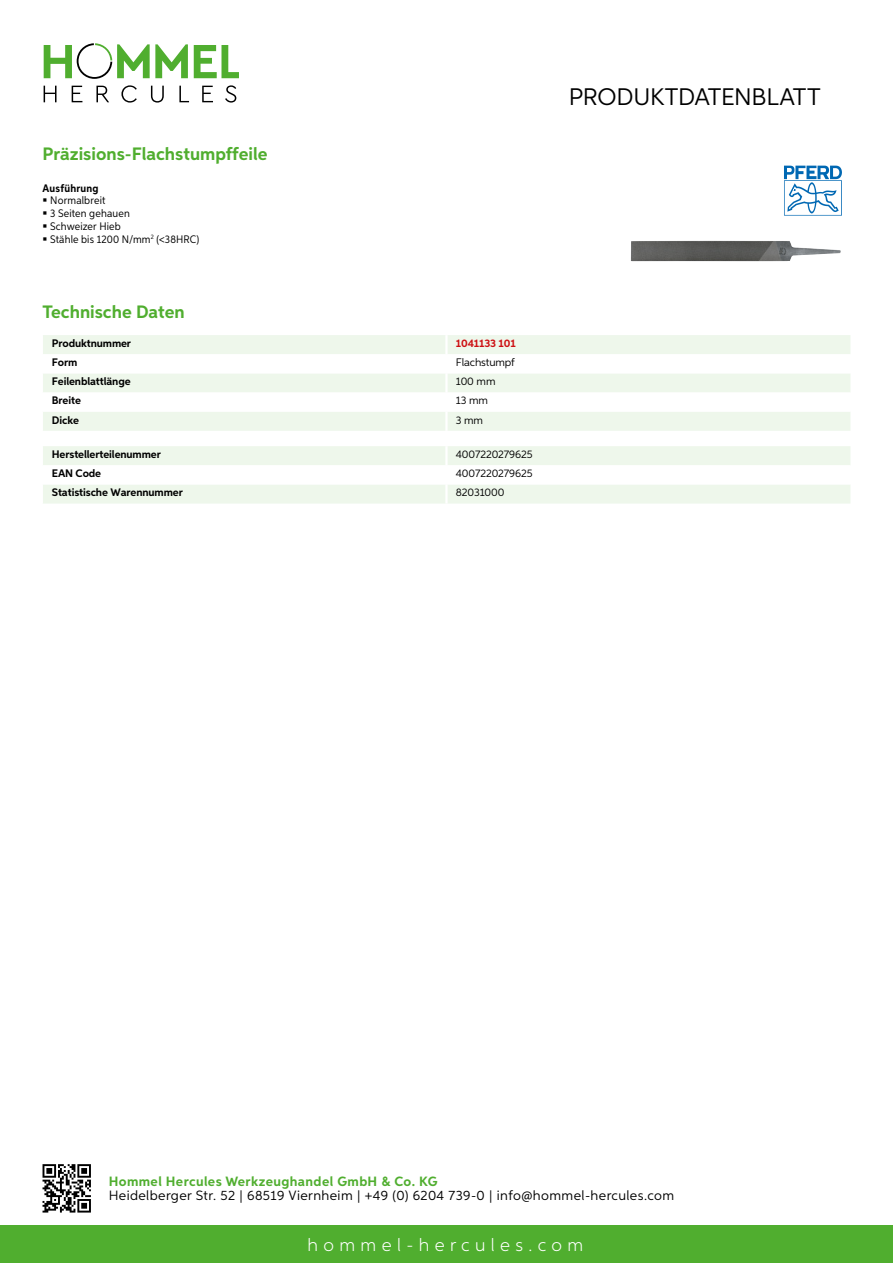
<style>
.page{position:relative;width:893px;height:1263px;background:#fff}
.page>*{position:absolute;margin:0;border:0;box-sizing:border-box;transform-origin:0 0}
.t1{font:24px "Aspira";letter-spacing:-.01em;color:#000}
.t2{font:700 18px "Aspira";color:#50ae2f}
.t3{font:300 18px "Aspira";letter-spacing:.3em;color:#fff}
.t4{font:13.5px "Aspira";letter-spacing:.03em;color:#000}
.t5{font:700 13.5px "Aspira";letter-spacing:.03em;color:#50ae2f}
.t6{font:700 10.95px "Aspira";letter-spacing:-.01em;color:#000}
.t7{font:10.95px/12.8px "Aspira Nar";letter-spacing:.015em;color:#000}
.t8{font:10.95px "Aspira";letter-spacing:-.01em;color:#000}
.t9{font:700 10.95px "Aspira";letter-spacing:-.01em;color:#cd1013}
.t10{font:700 10.95px "Aspira Nar";letter-spacing:.02em;color:#000}
</style>
<div class="page">
<div style="left:0;top:1226px;width:893px;height:37px;background:#50ae2f"></div>
<svg style="left:43px;top:1164px;width:48px;height:48px"></svg>
<svg style="left:194px;top:45px;width:45px;height:33px"></svg>
<svg style="left:44px;top:43px;width:144px;height:36px"></svg>
<svg style="left:44px;top:86px;width:13px;height:16px"></svg>
<svg style="left:72px;top:86px;width:10px;height:16px"></svg>
<svg style="left:96px;top:86px;width:13px;height:16px"></svg>
<svg style="left:121px;top:85px;width:16px;height:18px"></svg>
<svg style="left:151px;top:86px;width:13px;height:17px"></svg>
<svg style="left:179px;top:86px;width:10px;height:16px"></svg>
<svg style="left:202px;top:86px;width:11px;height:16px"></svg>
<svg style="left:225px;top:85px;width:11px;height:18px"></svg>
<div style="left:43px;top:335px;width:807px;height:96px;background:#eef7eb"></div>
<svg style="left:43px;top:354px;width:807px;height:58px"></svg>
<hr style="left:445px;top:335px;width:3px;height:19px;background:#fff">
<hr style="left:445px;top:354px;width:3px;height:19px;background:#fff">
<hr style="left:445px;top:373px;width:3px;height:19px;background:#fff">
<hr style="left:445px;top:392px;width:3px;height:20px;background:#fff">
<hr style="left:445px;top:412px;width:3px;height:19px;background:#fff">
<svg style="left:43px;top:446px;width:807px;height:58px"></svg>
<hr style="left:445px;top:484px;width:3px;height:20px;background:#fff">
<img style="left:631px;top:241px;width:210px;height:20px">
<svg style="left:784px;top:166px;width:58px;height:50px"></svg>
<h2 class="t2" style="left:43px;top:142px;width:226px">Präzisions-Flachstumpffeile</h2>
<p class="t10" style="left:43px;top:181px;width:58px">Ausführung</p>
<p class="t7" style="left:50px;top:194px;width:151px">Normalbreit<br>3 Seiten gehauen<br>Schweizer Hieb<br>Stähle bis 1200 N/mm<sup>2</sup> (&lt;38HRC)</p>
<h2 class="t2" style="left:43px;top:301px;width:144px">Technische Daten</h2>
<p class="t6" style="left:52px;top:337px;width:81px">Produktnummer</p>
<p class="t9" style="left:456px;top:337px;width:61px">1041133 101</p>
<p class="t6" style="left:52px;top:356px;width:27px">Form</p>
<p class="t8" style="left:456px;top:356px;width:61px">Flachstumpf</p>
<p class="t6" style="left:52px;top:375px;width:80px">Feilenblattlänge</p>
<p class="t8" style="left:456px;top:375px;width:41px">100 mm</p>
<p class="t6" style="left:52px;top:394px;width:31px">Breite</p>
<p class="t8" style="left:456px;top:394px;width:34px">13 mm</p>
<p class="t6" style="left:52px;top:413px;width:29px">Dicke</p>
<p class="t8" style="left:456px;top:413px;width:29px">3 mm</p>
<p class="t6" style="left:52px;top:448px;width:111px">Herstellerteilenummer</p>
<p class="t8" style="left:456px;top:448px;width:78px">4007220279625</p>
<p class="t6" style="left:52px;top:467px;width:51px">EAN Code</p>
<p class="t8" style="left:456px;top:467px;width:78px">4007220279625</p>
<p class="t6" style="left:52px;top:486px;width:132px">Statistische Warennummer</p>
<p class="t8" style="left:456px;top:486px;width:50px">82031000</p>
<h1 class="t1" style="left:569px;top:82px;width:253px">Produktdatenblatt</h1>
<p class="t5" style="left:109px;top:1172px;width:330px">Hommel Hercules Werkzeughandel GmbH &amp; Co. KG</p>
<p class="t4" style="left:109px;top:1187px;width:567px">Heidelberger Str. 52 | 68519 Viernheim | +49 (0) 6204 739-0 | info@hommel-hercules.com</p>
<h2 class="t3" style="left:307px;top:1234px;width:277px">hommel-hercules.com</h2>
</div>
